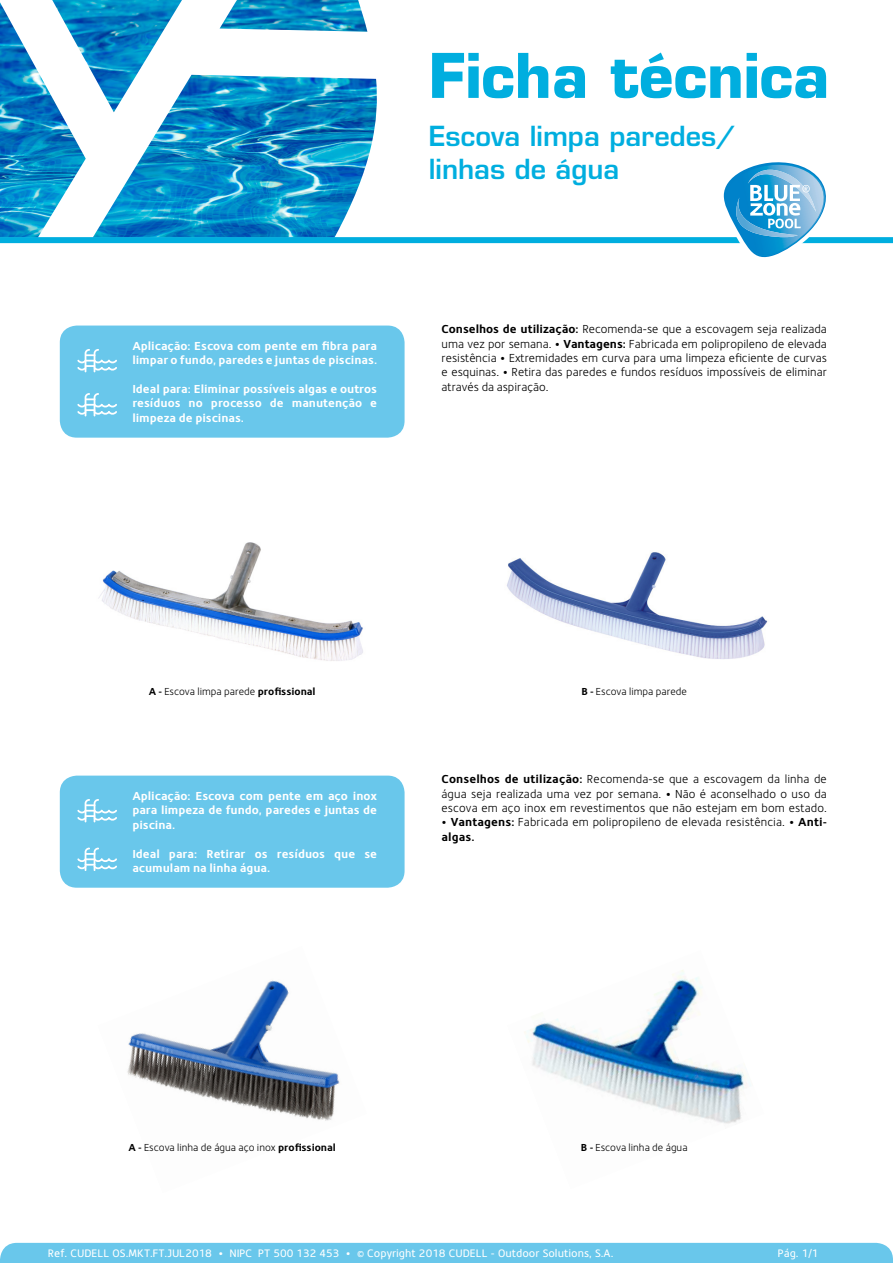
<style>
.page{position:relative;width:893px;height:1263px;background:#fff}
.page>*{position:absolute;margin:0;border:0;box-sizing:border-box;transform-origin:0 0}
.t1{font:700 60px "Eurostile";color:#00aedf}
.t2{font:600 27px/33px "Eurostile";color:#00aedf}
.t3{font:300 12px/14.4px "Hedley";letter-spacing:.01em;color:#000;text-align:justify}
.t4{font:700 12px/14.4px "Hedley";color:#fff}
.t5{font:11.25px "Hedley";color:#fff}
.t6{font:300 10.5px "Hedley";color:#000}
.s1{font-weight:700}
</style>
<div class="page">
<div style="left:0;top:1243px;width:893px;height:20px;background:#69c7eb"></div>
<div style="left:60px;top:326px;width:345px;height:112px;background:#69c7eb;border-radius:17px"></div>
<img style="left:0;top:0;width:377px;height:237px">
<div style="left:0;top:237px;width:893px;height:6px;background:#00aedf"></div>
<svg style="left:719px;top:162px;width:115px;height:96px"></svg>
<svg style="left:77px;top:349px;width:40px;height:23px"></svg>
<svg style="left:77px;top:393px;width:40px;height:23px"></svg>
<img style="left:99px;top:542px;width:264px;height:119px">
<img style="left:507px;top:552px;width:261px;height:107px">
<div style="left:60px;top:776px;width:345px;height:112px;background:#69c7eb;border-radius:17px"></div>
<svg style="left:77px;top:799px;width:40px;height:23px"></svg>
<svg style="left:77px;top:848px;width:40px;height:23px"></svg>
<img style="left:524px;top:970px;width:227px;height:154px">
<img style="left:127px;top:980px;width:213px;height:141px">
<h1 class="t1" style="left:429px;top:39px;width:402px">Ficha técnica</h1>
<h2 class="t2" style="left:429px;top:119px;width:307px">Escova limpa paredes/ linhas de água</h2>
<p class="t4" style="left:132px;top:338px;width:246px">Aplicação: Escova com pente em fibra para limpar o fundo, paredes e juntas de piscinas.</p>
<p class="t4" style="left:132px;top:381px;width:246px;text-align:justify">Ideal para: Eliminar possíveis algas e outros resíduos no processo de manutenção e limpeza de piscinas.</p>
<p class="t3" style="left:442px;top:322px;width:387px"><span class="s1">Conselhos de utilização:</span> Recomenda-se que a escovagem seja realizada uma vez por semana. <span class="s1">• Vantagens:</span> Fabricada em polipropileno de elevada resistência • Extremidades em curva para uma limpeza eficiente de curvas e esquinas. • Retira das paredes e fundos resíduos impossíveis de eliminar através da aspiração.</p>
<p class="t6" style="left:149px;top:685px;width:168px"><span class="s1">A -</span> Escova limpa parede <span class="s1">profissional</span></p>
<p class="t6" style="left:581px;top:685px;width:107px"><span class="s1">B -</span> Escova limpa parede</p>
<p class="t4" style="left:132px;top:788px;width:246px;text-align:justify">Aplicação: Escova com pente em aço inox para limpeza de fundo, paredes e juntas de piscina.</p>
<p class="t4" style="left:132px;top:846px;width:246px">Ideal para: Retirar os resíduos que se acumulam na linha água.</p>
<p class="t3" style="left:442px;top:772px;width:387px"><span class="s1">Conselhos de utilização:</span> Recomenda-se que a escovagem da linha de água seja realizada uma vez por semana. <span class="s1">•</span> Não é aconselhado o uso da escova em aço inox em revestimentos que não estejam em bom estado.</p>
<p class="t3" style="left:442px;top:815px;width:387px"><span class="s1">• Vantagens:</span> Fabricada em polipropileno de elevada resistência. <span class="s1">• Anti&shy;algas.</span></p>
<p class="t6" style="left:128px;top:1141px;width:209px"><span class="s1">A -</span> Escova linha de água aço inox <span class="s1">profissional</span></p>
<p class="t6" style="left:581px;top:1141px;width:108px"><span class="s1">B -</span> Escova linha de água</p>
<p class="t5" style="left:48px;top:1247px;width:567px">Ref. CUDELL OS.MKT.FT.JUL2018 • NIPC PT 500 132 453 • © Copyright 2018 CUDELL - Outdoor Solutions, S.A.</p>
<p class="t5" style="left:778px;top:1247px;width:42px">Pág. 1/1</p>
</div>
